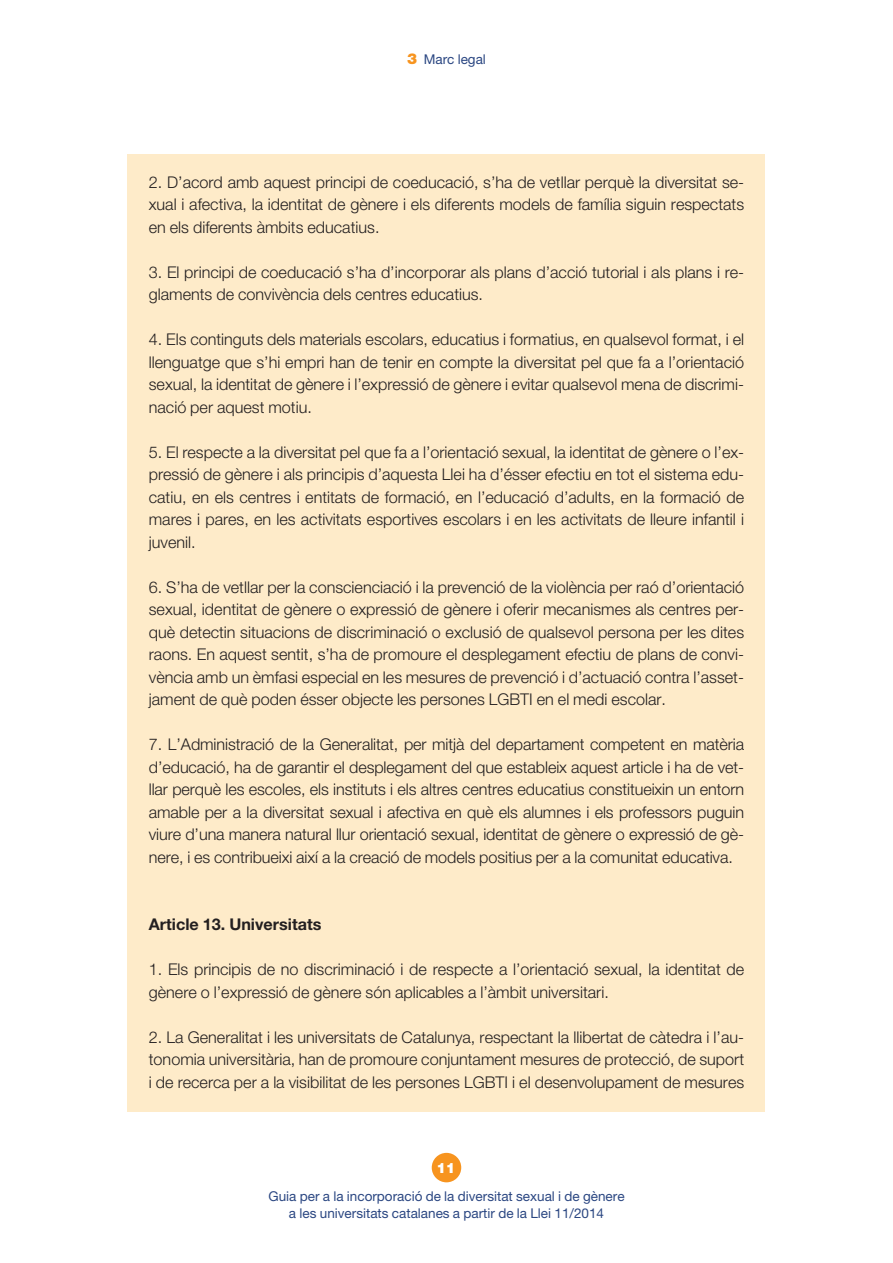
<style>
.page{position:relative;width:893px;height:1263px;background:#fff}
.page>*{position:absolute;margin:0;border:0;box-sizing:border-box;transform-origin:0 0}
.Z{font:300 16.2px/22.5px "Helvetica Neue LT Std";color:#231f20;text-align:justify}
.Titol-articles{font:700 16.2px "Helvetica Neue LT Std";color:#231f20}
.Z-2{font:900 14.25px "Helvetica Neue LT Std";color:#fff}
.Z-3{font:13.5px/16.5px "Helvetica Neue LT Std";color:#2b4782;text-align:center}
.s1{font-weight:900;font-size:15px;color:#f7941f}
</style>
<div class="page">
<div style="left:432px;top:1153px;width:29px;height:29px;background:#f7941f;border-radius:50%"></div>
<div style="left:128px;top:155px;width:637px;height:957px;background:#feebc9"></div>
<p class="Z-3" style="left:407px;top:51px;width:80px"><span class="s1">3</span> Marc legal</p>
<p class="Z" style="left:149px;top:170px;width:597px">2. D’acord amb aquest principi de coeducació, s’ha de vetllar perquè la diversitat se&shy;xual i afectiva, la identitat de gènere i els diferents models de família siguin respectats en els diferents àmbits educatius.</p>
<p class="Z" style="left:149px;top:260px;width:597px">3. El principi de coeducació s’ha d’incorporar als plans d’acció tutorial i als plans i re&shy;glaments de convivència dels centres educatius.</p>
<p class="Z" style="left:149px;top:328px;width:597px">4. Els continguts dels materials escolars, educatius i formatius, en qualsevol format, i el llenguatge que s’hi empri han de tenir en compte la diversitat pel que fa a l’orientació sexual, la identitat de gènere i l’expressió de gènere i evitar qualsevol mena de discrimi&shy;nació per aquest motiu.</p>
<p class="Z" style="left:149px;top:440px;width:597px">5. El respecte a la diversitat pel que fa a l’orientació sexual, la identitat de gènere o l’ex&shy;pressió de gènere i als principis d’aquesta Llei ha d’ésser efectiu en tot el sistema edu&shy;catiu, en els centres i entitats de formació, en l’educació d’adults, en la formació de mares i pares, en les activitats esportives escolars i en les activitats de lleure infantil i juvenil.</p>
<p class="Z" style="left:149px;top:575px;width:597px">6. S’ha de vetllar per la conscienciació i la prevenció de la violència per raó d’orientació sexual, identitat de gènere o expressió de gènere i oferir mecanismes als centres per&shy;què detectin situacions de discriminació o exclusió de qualsevol persona per les dites raons. En aquest sentit, s’ha de promoure el desplegament efectiu de plans de convi&shy;vència amb un èmfasi especial en les mesures de prevenció i d’actuació contra l’asset&shy;jament de què poden ésser objecte les persones LGBTI en el medi escolar.</p>
<p class="Z" style="left:149px;top:733px;width:597px">7. L’Administració de la Generalitat, per mitjà del departament competent en matèria d’educació, ha de garantir el desplegament del que estableix aquest article i ha de vet&shy;llar perquè les escoles, els instituts i els altres centres educatius constitueixin un entorn amable per a la diversitat sexual i afectiva en què els alumnes i els professors puguin viure d’una manera natural llur orientació sexual, identitat de gènere o expressió de gè&shy;nere, i es contribueixi així a la creació de models positius per a la comunitat educativa.</p>
<p class="Titol-articles" style="left:149px;top:914px;width:174px">Article 13. Universitats</p>
<p class="Z" style="left:149px;top:958px;width:597px">1. Els principis de no discriminació i de respecte a l’orientació sexual, la identitat de gènere o l’expressió de gènere són aplicables a l’àmbit universitari.</p>
<p class="Z" style="left:149px;top:1025px;width:597px">2. La Generalitat i les universitats de Catalunya, respectant la llibertat de càtedra i l’au&shy;tonomia universitària, han de promoure conjuntament mesures de protecció, de suport i de recerca per a la visibilitat de les persones LGBTI i el desenvolupament de mesures</p>
<p class="Z-2" style="left:436px;top:1159px;width:21px">11</p>
<p class="Z-3" style="left:268px;top:1188px;width:358px">Guia per a la incorporació de la diversitat sexual i de gènere a les universitats catalanes a partir de la Llei 11/2014</p>
</div>
